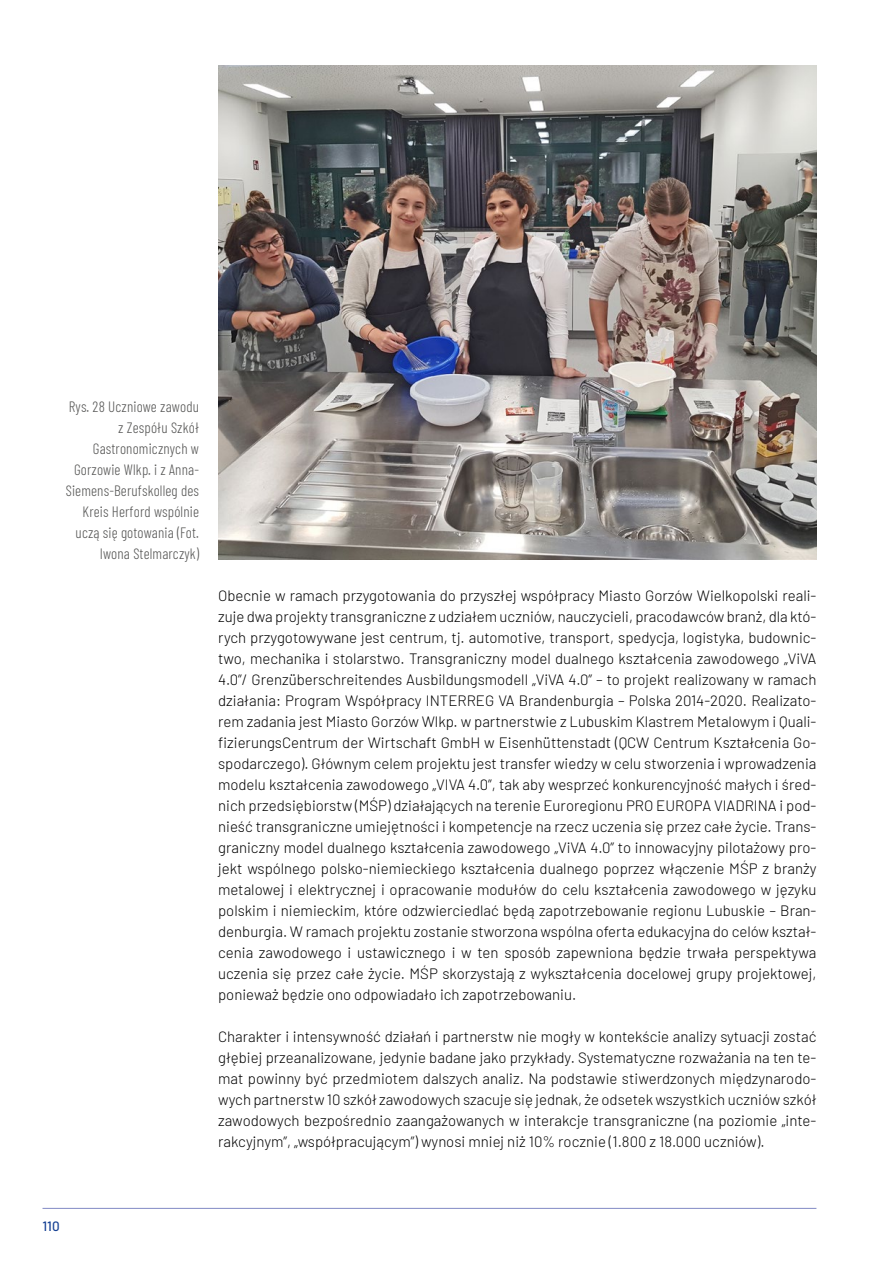
<style>
.page{position:relative;width:893px;height:1263px;background:#fff}
.page>*{position:absolute;margin:0;border:0;box-sizing:border-box;transform-origin:0 0}
.Fließtext_polnisch{font:300 15px/21px "Barlow";color:#000;text-align:justify}
.Bildunterschrift{font:300 15px/21px "Barlow Condensed";letter-spacing:.01em;color:#575756;text-align:right}
.t1{font:500 13.5px "Barlow";color:#164194}
</style>
<div class="page">
<hr style="left:43px;top:1208px;width:773px;height:1px;background:#8f96cb">
<img style="left:218px;top:66px;width:598px;height:493px">
<p class="Bildunterschrift" style="left:66px;top:395px;width:135px">Rys. 28 Uczniowe zawodu z Zespółu Szkół<br>Gastronomicznych w<br>Gorzowie Wlkp. i z Anna-<br>Siemens-Berufskolleg des<br>Kreis Herford wspólnie uczą się gotowania (Fot.<br>Iwona Stelmarczyk)</p>
<p class="Fließtext_polnisch" style="left:218px;top:584px;width:600px">Obecnie w ramach przygotowania do przyszłej współpracy Miasto Gorzów Wielkopolski reali&shy;zuje dwa projekty transgraniczne z udziałem uczniów, nauczycieli, pracodawców branż, dla któ&shy;rych przygotowywane jest centrum, tj. automotive, transport, spedycja, logistyka, budownic&shy;two, mechanika i stolarstwo. Transgraniczny model dualnego kształcenia zawodowego „ViVA 4.0”/ Grenzüberschreitendes Ausbildungsmodell „ViVA 4.0” – to projekt realizowany w ramach działania: Program Współpracy INTERREG VA Brandenburgia – Polska 2014-2020. Realizato&shy;rem zadania jest Miasto Gorzów Wlkp. w partnerstwie z Lubuskim Klastrem Metalowym i Quali&shy;fizierungsCentrum der Wirtschaft GmbH w Eisenhüttenstadt (QCW Centrum Kształcenia Go&shy;spodarczego). Głównym celem projektu jest transfer wiedzy w celu stworzenia i wprowadzenia modelu kształcenia zawodowego „VIVA 4.0”, tak aby wesprzeć konkurencyjność małych i śred&shy;nich przedsiębiorstw (MŚP) działających na terenie Euroregionu PRO EUROPA VIADRINA i pod&shy;nieść transgraniczne umiejętności i kompetencje na rzecz uczenia się przez całe życie. Trans&shy;graniczny model dualnego kształcenia zawodowego „ViVA 4.0” to innowacyjny pilotażowy pro&shy;jekt wspólnego polsko-niemieckiego kształcenia dualnego poprzez włączenie MŚP z branży metalowej i elektrycznej i opracowanie modułów do celu kształcenia zawodowego w języku polskim i niemieckim, które odzwierciedlać będą zapotrzebowanie regionu Lubuskie – Bran&shy;denburgia. W ramach projektu zostanie stworzona wspólna oferta edukacyjna do celów kształ&shy;cenia zawodowego i ustawicznego i w ten sposób zapewniona będzie trwała perspektywa uczenia się przez całe życie. MŚP skorzystają z wykształcenia docelowej grupy projektowej, ponieważ będzie ono odpowiadało ich zapotrzebowaniu.</p>
<p class="Fließtext_polnisch" style="left:218px;top:1025px;width:600px">Charakter i intensywność działań i partnerstw nie mogły w kontekście analizy sytuacji zostać głębiej przeanalizowane, jedynie badane jako przykłady. Systematyczne rozważania na ten te&shy;mat powinny być przedmiotem dalszych analiz. Na podstawie stiwerdzonych międzynarodo&shy;wych partnerstw 10 szkół zawodowych szacuje się jednak, że odsetek wszystkich uczniów szkół zawodowych bezpośrednio zaangażowanych w interakcje transgraniczne (na poziomie „inte&shy;rakcyjnym”, „współpracującym”) wynosi mniej niż 10% rocznie (1.800 z 18.000 uczniów).</p>
<p class="t1" style="left:43px;top:1217px;width:19px">110</p>
</div>
